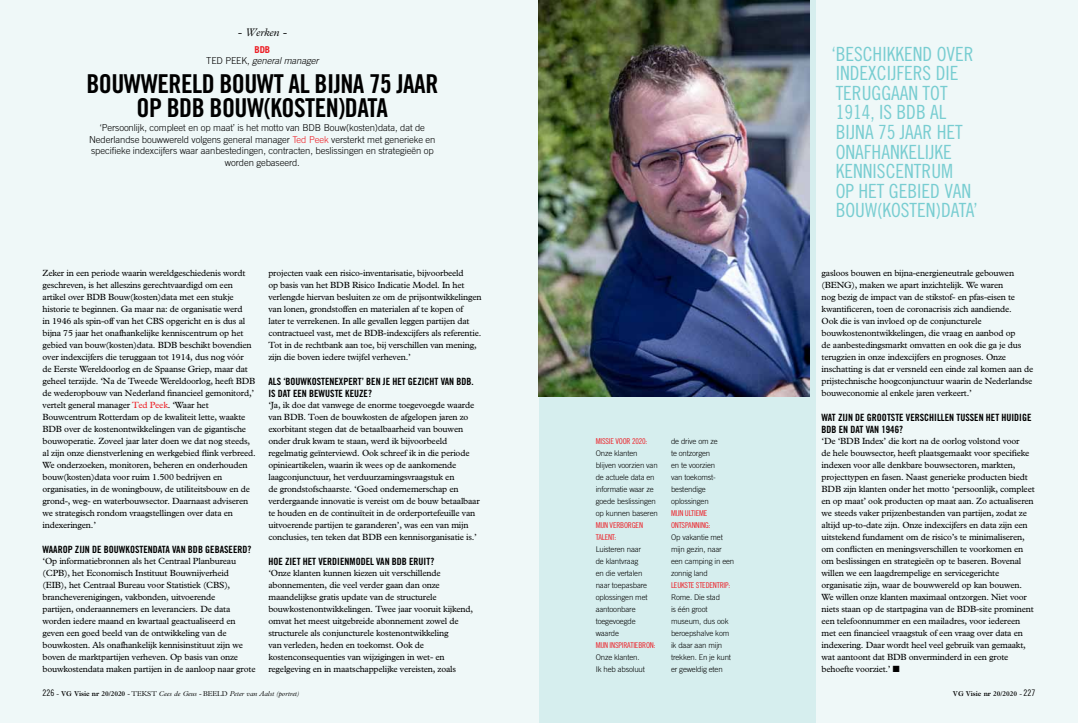
<style>
.page{position:relative;width:1078px;height:723px;background:#fff}
.page>*{position:absolute;margin:0;border:0;box-sizing:border-box;transform-origin:0 0}
.t1{font:26px/24px "Trade Gothic Bold Cond Twenty";letter-spacing:-.02em;color:#000;text-align:center}
.t2{font:19.6px/19.6px "Trade Gothic Cond Eighteen";color:#78cdd1}
.t3{font:italic 300 11px "M Plantin";letter-spacing:-.01em;color:#000}
.t4{font:10px/12px "Trade Gothic Bold Cond Twenty";color:#000}
.t5{font:300 9.5px/11.4px "Trade Gothic";letter-spacing:-.01em;color:#000;text-align:center}
.t6{font:italic 300 9.5px/11.4px "Trade Gothic";letter-spacing:-.01em;color:#000;text-align:center}
.t7{font:9px/12px "M Plantin";letter-spacing:-.02em;color:#000}
.t8{font:8px/12px "Trade Gothic Cond Eighteen";letter-spacing:-.02em;color:#ed1d24}
.t9{font:300 7.8px/12px "Trade Gothic";letter-spacing:-.02em;color:#000}
.t10{font:italic 300 7px "M Plantin";color:#000}
.t11{font:600 7px "M Plantin";letter-spacing:-.01em;color:#000}
.s1{font-weight:700;font-style:normal;color:#ed1d24}
.s2{font-style:normal}
.s3{color:#ed1d24}
.s4{font-family:"Trade Gothic Cond Eighteen";font-weight:400;font-style:normal;font-size:9px}
.s5{font-weight:600;font-style:normal}
.s6{font-weight:300}
.s7{font-family:"Trade Gothic Cond Eighteen";font-weight:400;font-size:9px}
</style>
<div class="page">
<div style="left:792px;top:0;width:285px;height:723px;background:#eff8f8"></div>
<div style="left:539px;top:0;width:276px;height:723px;background:#d6eeee"></div>
<div style="left:0;top:0;width:539px;height:723px;background:#eff8f8"></div>
<img style="left:539px;top:0;width:270px;height:396px">
<p class="t3" style="left:238px;top:26px;width:50px">- Werken -</p>
<p class="t6" style="left:206px;top:44px;width:114px"><span class="s1">BDB<br></span><span class="s2">Ted Peek,</span> general manager</p>
<h1 class="t1" style="left:86px;top:72px;width:353px">BOUWWERELD BOUWT AL BIJNA 75 JAAR<br>OP BDB BOUW(KOSTEN)DATA</h1>
<p class="t5" style="left:89px;top:122px;width:348px">‘Persoonlijk, compleet en op maat’ is het motto van BDB Bouw(kosten)data, dat de Nederlandse bouwwereld volgens general manager <span class="s3">Ted Peek</span> versterkt met generieke en specifieke indexcijfers waar aanbestedingen, contracten, beslissingen en strategieën op worden gebaseerd.</p>
<p class="t7" style="left:43px;top:267px;width:215px">Zeker in een periode waarin wereldgeschiedenis wordt geschreven, is het alleszins gerechtvaardigd om een artikel over BDB Bouw(kosten)data met een stukje historie te beginnen. Ga maar na: de organisatie werd<br>in 1946 als spin-off van het CBS opgericht en is dus al bijna 75 jaar het onafhankelijke kenniscentrum op het gebied van bouw(kosten)data. BDB beschikt bovendien over indexcijfers die teruggaan tot 1914, dus nog vóór<br>de Eerste Wereldoorlog en de Spaanse Griep, maar dat geheel terzijde. ‘Na de Tweede Wereldoorlog, heeft BDB de wederopbouw van Nederland financieel gemonitord,’ vertelt general manager <span class="s3">Ted Peek</span>. ‘Waar het Bouwcentrum Rotterdam op de kwaliteit lette, waakte BDB over de kostenontwikkelingen van de gigantische bouwoperatie. Zoveel jaar later doen we dat nog steeds, al zijn onze dienstverlening en werkgebied flink verbreed.<br>We onderzoeken, monitoren, beheren en onderhouden bouw(kosten)data voor ruim 1.500 bedrijven en organisaties, in de woningbouw, de utiliteitsbouw en de grond-, weg- en waterbouwsector. Daarnaast adviseren we strategisch rondom vraagstellingen over data en indexeringen.’</p>
<p class="t4" style="left:43px;top:543px;width:210px">WAAROP ZIJN DE BOUWKOSTENDATA VAN BDB GEBASEERD?</p>
<p class="t7" style="left:43px;top:555px;width:214px">‘Op informatiebronnen als het Centraal Planbureau (CPB), het Economisch Instituut Bouwnijverheid<br>(EIB), het Centraal Bureau voor Statistiek (CBS), brancheverenigingen, vakbonden, uitvoerende<br>partijen, onderaannemers en leveranciers. De data worden iedere maand en kwartaal geactualiseerd en geven een goed beeld van de ontwikkeling van de bouwkosten. Als onafhankelijk kennisinstituut zijn we boven de marktpartijen verheven. Op basis van onze bouwkostendata maken partijen in de aanloop naar grote</p>
<p class="t7" style="left:268px;top:267px;width:215px">projecten vaak een risico-inventarisatie, bijvoorbeeld<br>op basis van het BDB Risico Indicatie Model. In het verlengde hiervan besluiten ze om de prijsontwikkelingen van lonen, grondstoffen en materialen af te kopen of later te verrekenen. In alle gevallen leggen partijen dat contractueel vast, met de BDB-indexcijfers als referentie.<br>Tot in de rechtbank aan toe, bij verschillen van mening, zijn die boven iedere twijfel verheven.’</p>
<p class="t4" style="left:268px;top:375px;width:207px">ALS ‘BOUWKOSTENEXPERT’ BEN JE HET GEZICHT VAN BDB.<br>IS DAT EEN BEWUSTE KEUZE?</p>
<p class="t7" style="left:268px;top:399px;width:213px">‘Ja, ik doe dat vanwege de enorme toegevoegde waarde van BDB. Toen de bouwkosten de afgelopen jaren zo exorbitant stegen dat de betaalbaarheid van bouwen onder druk kwam te staan, werd ik bijvoorbeeld regelmatig geïnterviewd. Ook schreef ik in die periode opinieartikelen, waarin ik wees op de aankomende laagconjunctuur, het verduurzamingsvraagstuk en<br>de grondstofschaarste. ‘Goed ondernemerschap en verdergaande innovatie is vereist om de bouw betaalbaar te houden en de continuïteit in de orderportefeuille van uitvoerende partijen te garanderen’, was een van mijn conclusies, ten teken dat BDB een kennisorganisatie is.’</p>
<p class="t4" style="left:268px;top:555px;width:167px">HOE ZIET HET VERDIENMODEL VAN BDB ERUIT?</p>
<p class="t7" style="left:268px;top:567px;width:206px">‘Onze klanten kunnen kiezen uit verschillende abonnementen, die veel verder gaan dan onze maandelijkse gratis update van de structurele bouwkostenontwikkelingen. Twee jaar vooruit kijkend, omvat het meest uitgebreide abonnement zowel de structurele als conjuncturele kostenontwikkeling<br>van verleden, heden en toekomst. Ook de kostenconsequenties van wijzigingen in wet- en regelgeving en in maatschappelijke vereisten, zoals</p>
<p class="t10" style="left:43px;top:690px;width:258px"><span class="s4">226</span> <span class="s2">-</span> <span class="s5">VG Visie nr 20/2020</span> <span class="s2">- tekst</span> Cees de Geus <span class="s2">- BEELD</span> Peter van Aalst (portret)</p>
<p class="t8" style="left:595px;top:435px;width:53px">MISSIE VOOR 2020:</p>
<p class="t9" style="left:595px;top:447px;width:64px">Onze klanten blijven voorzien van de actuele data en informatie waar ze goede beslissingen op kunnen baseren</p>
<p class="t8" style="left:595px;top:519px;width:49px">MIJN VERBORGEN<br>TALENT:</p>
<p class="t9" style="left:595px;top:543px;width:53px">Luisteren naar de klantvraag en die vertalen naar toepasbare oplossingen met aantoonbare toegevoegde waarde</p>
<p class="t8" style="left:595px;top:639px;width:61px">MIJN INSPIRATIEBRON:</p>
<p class="t9" style="left:595px;top:651px;width:51px">Onze klanten.<br>Ik heb absoluut</p>
<p class="t9" style="left:671px;top:435px;width:48px">de drive om ze te ontzorgen en te voorzien van toekomst&shy;bestendige oplossingen</p>
<p class="t8" style="left:671px;top:507px;width:41px">MIJN ULTIEME<br>ONTSPANNING:</p>
<p class="t9" style="left:671px;top:531px;width:65px">Op vakantie met mijn gezin, naar een camping in een zonnig land</p>
<p class="t8" style="left:671px;top:579px;width:61px">LEUKSTE STEDENTRIP:</p>
<p class="t9" style="left:671px;top:591px;width:61px">Rome. Die stad<br>is één groot museum, dus ook beroepshalve kom ik daar aan mijn trekken. En je kunt er geweldig eten</p>
<h2 class="t2" style="left:831px;top:44px;width:144px">‘ BESCHIKKEND OVER<br>INDEXCIJFERS DIE<br>TERUGGAAN TOT<br>1914, IS BDB</h2>
<h2 class="t2" style="left:835px;top:102px;width:143px;text-indent:94px">AL<br>BIJNA 75 JAAR HET<br>ONAFHANKELIJKE<br>KENNISCENTRUM<br>OP HET GEBIED VAN<br>BOUW(KOSTEN)DATA’</h2>
<p class="t7" style="left:821px;top:267px;width:213px">gasloos bouwen en bijna-energieneutrale gebouwen (BENG), maken we apart inzichtelijk. We waren<br>nog bezig de impact van de stikstof- en pfas-eisen te kwantificeren, toen de coronacrisis zich aandiende.<br>Ook die is van invloed op de conjuncturele bouwkostenontwikkelingen, die vraag en aanbod op<br>de aanbestedingsmarkt omvatten en ook die ga je dus terugzien in onze indexcijfers en prognoses. Onze inschatting is dat er versneld een einde zal komen aan de prijstechnische hoogconjunctuur waarin de Nederlandse bouweconomie al enkele jaren verkeert.’</p>
<p class="t4" style="left:821px;top:411px;width:211px">WAT ZIJN DE GROOTSTE VERSCHILLEN TUSSEN HET HUIDIGE<br>BDB EN DAT VAN 1946?</p>
<p class="t7" style="left:821px;top:435px;width:214px">‘De ‘BDB Index’ die kort na de oorlog volstond voor<br>de hele bouwsector, heeft plaatsgemaakt voor specifieke indexen voor alle denkbare bouwsectoren, markten, projecttypen en fasen. Naast generieke producten biedt BDB zijn klanten onder het motto ‘persoonlijk, compleet en op maat’ ook producten op maat aan. Zo actualiseren we steeds vaker prijzenbestanden van partijen, zodat ze altijd up-to-date zijn. Onze indexcijfers en data zijn een uitstekend fundament om de risico’s te minimaliseren, om conflicten en meningsverschillen te voorkomen en om beslissingen en strategieën op te baseren. Bovenal willen we een laagdrempelige en servicegerichte organisatie zijn, waar de bouwwereld op kan bouwen.<br>We willen onze klanten maximaal ontzorgen. Niet voor niets staan op de startpagina van de BDB-site prominent een telefoonnummer en een mailadres, voor iedereen met een financieel vraagstuk of een vraag over data en indexering. Daar wordt heel veel gebruik van gemaakt, wat aantoont dat BDB onverminderd in een grote behoefte voorziet.’ ■</p>
<p class="t11" style="left:952px;top:689px;width:84px">VG Visie nr 20/2020 <span class="s6">-</span> <span class="s7">227</span></p>
</div>
